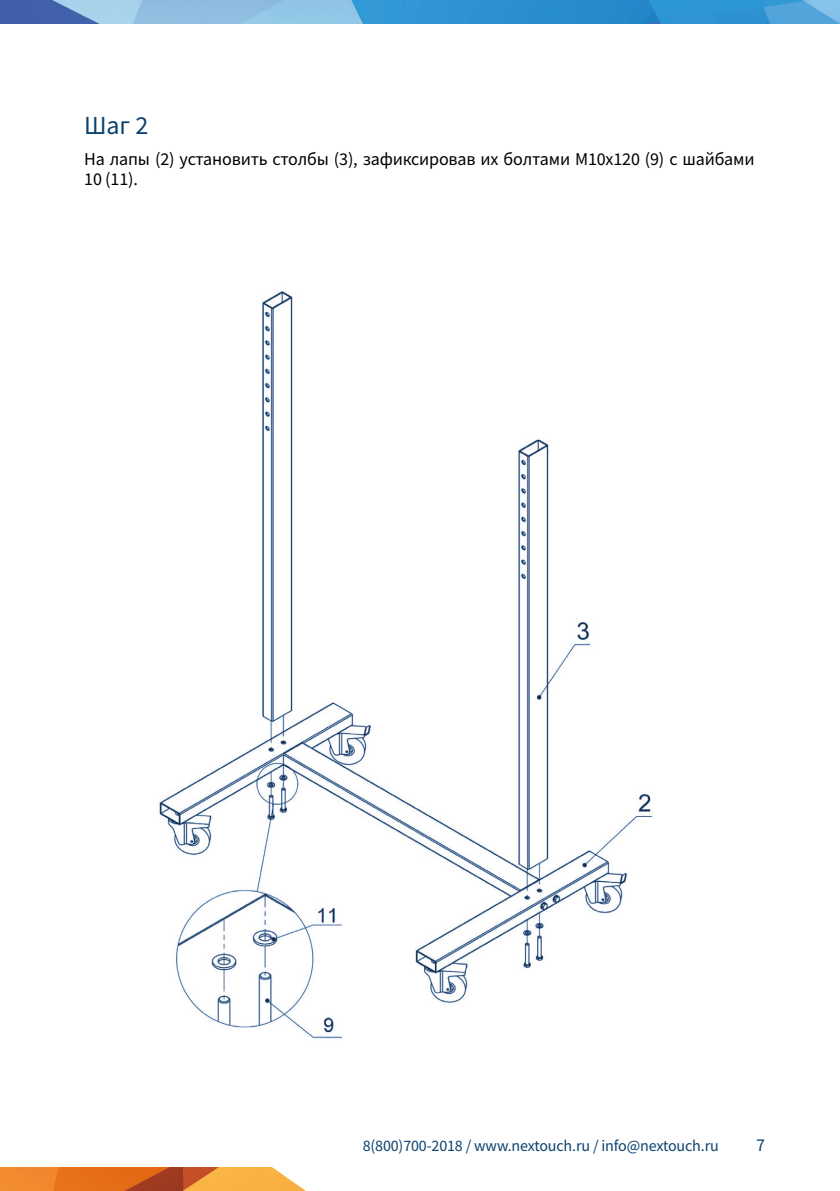
<style>
.page{position:relative;width:840px;height:1191px;background:#fff}
.page>*{position:absolute;margin:0;border:0;box-sizing:border-box;transform-origin:0 0}
.t1{font:26px "Source Sans Pro";color:#0c426f}
.t2{font:18px/20px "Source Sans Pro";letter-spacing:-.01em;color:#000}
.t3{font:18px "Source Sans Pro";color:#0c426f}
.t4{font:16px "Source Sans Pro";letter-spacing:-.01em;color:#0c426f}
</style>
<div class="page">
<img style="left:0;top:0;width:839px;height:24px">
<img style="left:0;top:1167px;width:306px;height:24px">
<img style="left:159px;top:291px;width:494px;height:748px">
<h1 class="t1" style="left:84px;top:109px;width:66px">Шаг 2</h1>
<p class="t2" style="left:84px;top:149px;width:671px">На лапы (2) установить столбы (3), зафиксировав их болтами М10х120 (9) с шайбами<br>10 (11).</p>
<p class="t4" style="left:362px;top:1135px;width:357px">8(800)700-2018 / www.nextouch.ru / info@nextouch.ru</p>
<p class="t3" style="left:755px;top:1134px;width:10px">7</p>
</div>
